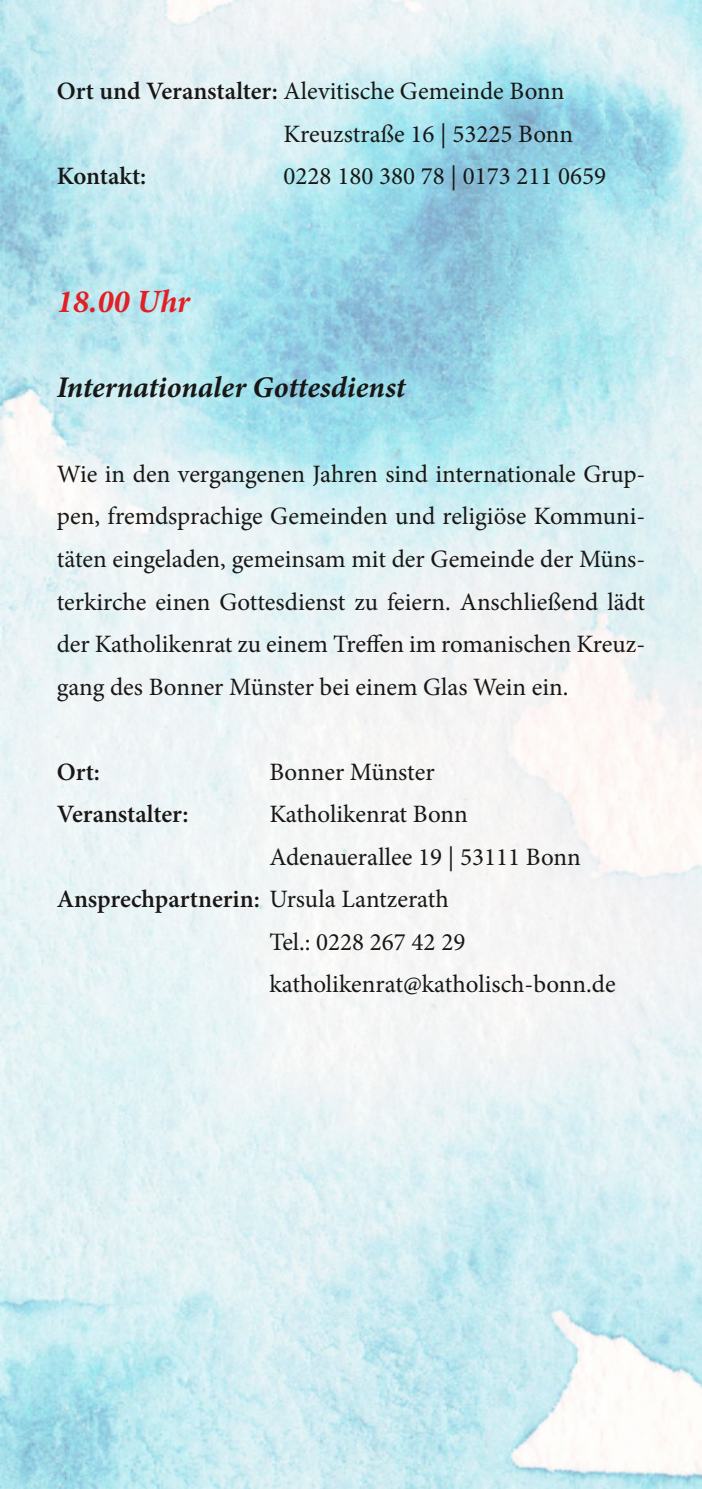
<style>
.page{position:relative;width:702px;height:1489px;background:#fff}
.page>*{position:absolute;margin:0;border:0;box-sizing:border-box;transform-origin:0 0}
.t1{font:italic 700 32.5px "Minion Pro";color:#e21f25}
.t2{font:italic 700 30px "Minion Pro";color:#181715}
.t3{font:25px/42.5px "Minion Pro";color:#181715}
.t4{font:600 25px "Minion Pro";letter-spacing:-.005em;color:#181715}
.s1{font-weight:600}
.s2{font-weight:400}
</style>
<div class="page">
<img style="left:0;top:0;width:702px;height:1488px">
<p class="t3" style="left:283px;top:72px;width:291px;text-indent:-227px"><span class="s1">Ort und Veranstalter:</span> Alevitische Gemeinde Bonn<br>Kreuzstraße 16 | 53225 Bonn</p>
<p class="t4" style="left:57px;top:166px;width:91px">Kontakt:</p>
<p class="t3" style="left:283px;top:157px;width:324px">0228 180 380 78 | 0173 211 0659</p>
<h1 class="t1" style="left:57px;top:288px;width:135px">18.00 Uhr</h1>
<p class="t2" style="left:57px;top:375px;width:350px">Internationaler Gottesdienst</p>
<p class="t3" style="left:57px;top:455px;width:590px;text-align:justify">Wie in den vergangenen Jahren sind internationale Grup‐ pen, fremdsprachige Gemeinden und religiöse Kommuni‐ täten eingeladen, gemeinsam mit der Gemeinde der Müns‐ terkirche einen Gottesdienst zu feiern. Anschließend lädt der Katholikenrat zu einem Treffen im romanischen Kreuz‐ gang des Bonner Münster bei einem Glas Wein ein.</p>
<p class="t4" style="left:57px;top:761px;width:45px">Ort:</p>
<p class="t3" style="left:269px;top:752px;width:167px">Bonner Münster</p>
<p class="t4" style="left:57px;top:804px;width:133px">Veranstalter:</p>
<p class="t3" style="left:269px;top:795px;width:200px">Katholikenrat Bonn</p>
<p class="t3" style="left:269px;top:837px;width:313px">Adenauerallee 19 | 53111 Bonn</p>
<p class="t4" style="left:57px;top:889px;width:393px">Ansprechpartnerin: <span class="s2">Ursula Lantzerath</span></p>
<p class="t3" style="left:269px;top:922px;width:197px">Tel.: 0228 267 42 29</p>
<p class="t3" style="left:269px;top:965px;width:348px">katholikenrat@katholisch-bonn.de</p>
</div>
